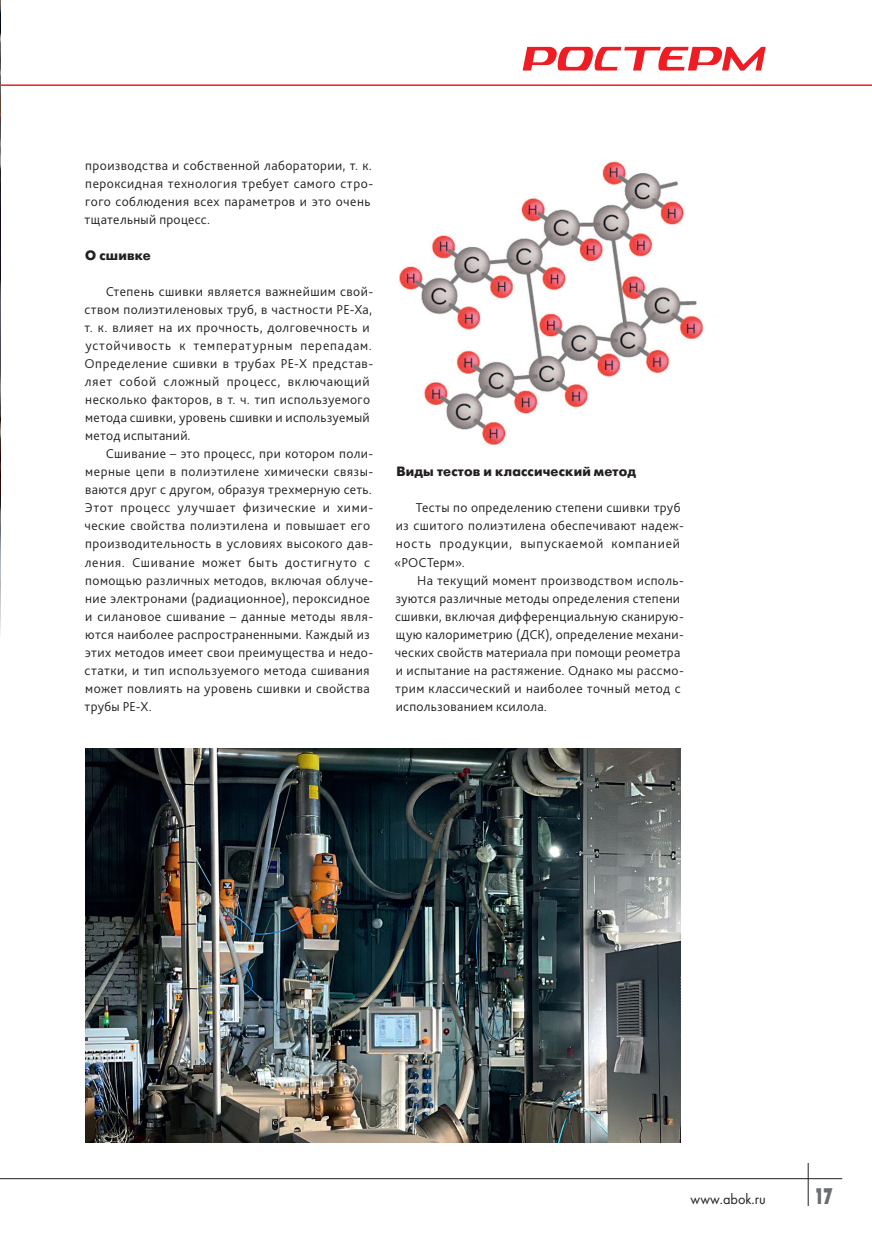
<style>
.page{position:relative;width:872px;height:1234px;background:#fff}
.page>*{position:absolute;margin:0;border:0;box-sizing:border-box;transform-origin:0 0}
.t1{font:22.5px "Futura Futuris XC";color:#6c6d70;scale:.6 1}
.t2{font:15px "Futura";color:#231f20;scale:.95 1}
._04-body_text{font:300 13.5px/18px "Bliss Pro";letter-spacing:.03em;color:#231f20}
._06-podzagolovok_in{font:700 13.5px "Futura Futuris";letter-spacing:.015em;color:#231f20}
</style>
<div class="page">
<hr style="left:0;top:1177px;width:842px;height:1px;background:#231f20">
<hr style="left:808px;top:1162px;width:1px;height:43px;background:#231f20">
<svg style="left:522px;top:47px;width:243px;height:24px"></svg>
<hr style="left:0;top:84px;width:872px;height:2px;background:#ee1d23">
<img style="left:0;top:0;width:1px;height:634px">
<img style="left:85px;top:748px;width:595px;height:394px">
<img style="left:399px;top:161px;width:305px;height:284px">
<p class="_04-body_text" style="left:85px;top:156px;width:290px">производства и собственной лаборатории, т. к. пероксидная технология требует самого стро&shy;гого соблюдения всех параметров и это очень тщательный процесс.</p>
<p class="_06-podzagolovok_in" style="left:85px;top:247px;width:67px">О сшивке</p>
<p class="_04-body_text" style="left:85px;top:282px;width:290px;text-indent:21px">Степень сшивки является важнейшим свой&shy;ством полиэтиленовых труб, в частности PE-Xa, т. к. влияет на их прочность, долговечность и устойчивость к температурным перепадам.<br>Определение сшивки в трубах PE-X представ&shy;ляет собой сложный процесс, включающий несколько факторов, в т. ч. тип используемого метода сшивки, уровень сшивки и используемый метод испытаний.</p>
<p class="_04-body_text" style="left:84px;top:444px;width:290px;text-indent:21px">Сшивание – это процесс, при котором поли&shy;мерные цепи в полиэтилене химически связы&shy;ваются друг с другом, образуя трехмерную сеть.<br>Этот процесс улучшает физические и хими&shy;ческие свойства полиэтилена и повышает его производительность в условиях высокого дав&shy;ления. Сшивание может быть достигнуто с помощью различных методов, включая облуче&shy;ние электронами (радиационное), пероксидное и силановое сшивание – данные методы явля&shy;ются наиболее распространенными. Каждый из этих методов имеет свои преимущества и недо&shy;статки, и тип используемого метода сшивания может повлиять на уровень сшивки и свойства трубы PE-X.</p>
<p class="_06-podzagolovok_in" style="left:396px;top:463px;width:241px">Виды тестов и классический метод</p>
<p class="_04-body_text" style="left:394px;top:498px;width:291px;text-indent:22px">Тесты по определению степени сшивки труб из сшитого полиэтилена обеспечивают надеж&shy;ность продукции, выпускаемой компанией «РОСТерм».</p>
<p class="_04-body_text" style="left:395px;top:570px;width:290px;text-indent:22px">На текущий момент производством исполь&shy;зуются различные методы определения степени сшивки, включая дифференциальную сканирую&shy;щую калориметрию (ДСК), определение механи&shy;ческих свойств материала при помощи реометра и испытание на растяжение. Однако мы рассмо&shy;трим классический и наиболее точный метод с использованием ксилола.</p>
<p class="t2" style="left:690px;top:1189px;width:80px">www.abok.ru</p>
<p class="t1" style="left:814px;top:1183px;width:32px">17</p>
</div>
